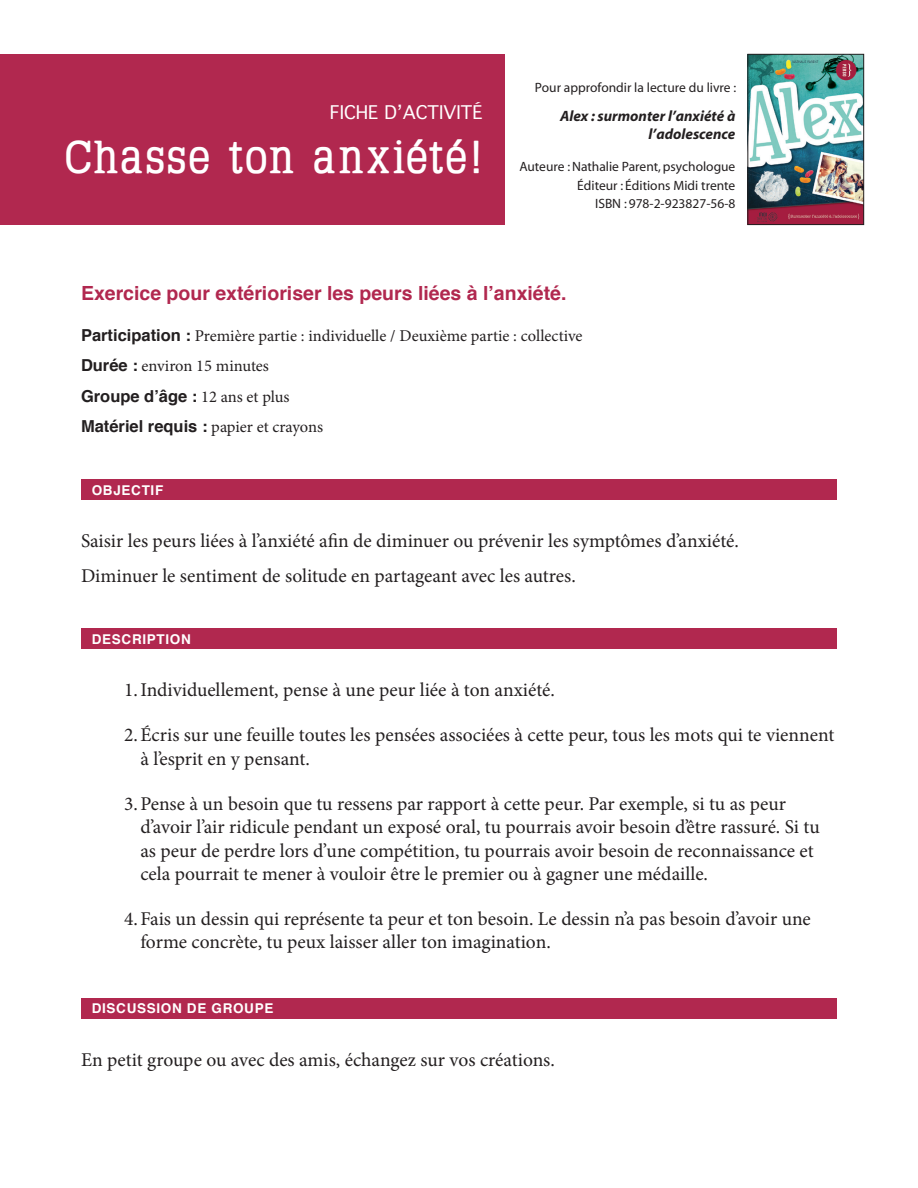
<style>
.page{position:relative;width:918px;height:1188px;background:#fff}
.page>*{position:absolute;margin:0;border:0;box-sizing:border-box;transform-origin:0 0}
.t1{font:700 45px "Typo Latinserif";letter-spacing:.05em;color:#fff}
.t2{font:19.5px/23.4px "Minion Pro";color:#231f20}
.t3{font:700 19.5px "Helvetica";color:#b1284f}
.t4{font:18px "Geneva";color:#fff}
.t5{font:16.5px "Minion Pro";color:#231f20}
.t6{font:700 16.5px "Helvetica";color:#231f20}
.t7{font:italic 700 15px/18px "Myriad";color:#231f20;text-align:right}
.t8{font:13.5px "Myriad";color:#231f20}
.t9{font:700 13.5px "Helvetica";letter-spacing:.05em;color:#fff}
.s1{font-family:"Helvetica";font-weight:700}
.s2{font-family:"Minion Pro";font-weight:400}
</style>
<div class="page">
<img style="left:750px;top:56px;width:112px;height:167px">
<div style="left:748px;top:54px;width:116px;height:171px;border:1px solid #231f20"></div>
<div style="left:0;top:54px;width:504px;height:171px;background:#b1284f"></div>
<div style="left:81px;top:480px;width:756px;height:20px;background:#b1284f"></div>
<div style="left:81px;top:629px;width:756px;height:20px;background:#b1284f"></div>
<div style="left:81px;top:998px;width:756px;height:20px;background:#b1284f"></div>
<p class="t4" style="left:330px;top:103px;width:154px">FICHE D’ACTIVITÉ</p>
<p class="t1" style="left:64px;top:132px;width:420px">Chasse ton anxiété!</p>
<p class="t8" style="left:535px;top:81px;width:203px">Pour approfondir la lecture du livre :</p>
<p class="t7" style="left:560px;top:108px;width:177px">Alex : surmonter l’anxiété à l’adolescence</p>
<p class="t8" style="left:519px;top:160px;width:218px">Auteure : Nathalie Parent, psychologue</p>
<p class="t8" style="left:577px;top:179px;width:160px">Éditeur : Éditions Midi trente</p>
<p class="t8" style="left:595px;top:197px;width:142px">ISBN : 978-2-923827-56-8</p>
<p class="t3" style="left:81px;top:277px;width:487px">Exercice pour extérioriser les peurs liées à l’anxiété.</p>
<p class="t5" style="left:81px;top:324px;width:503px"><span class="s1">Participation :</span> Première partie : individuelle / Deuxième partie : collective</p>
<p class="t5" style="left:81px;top:355px;width:190px"><span class="s1">Durée :</span> environ 15 minutes</p>
<p class="t6" style="left:81px;top:383px;width:210px">Groupe d’âge : <span class="s2">12 ans et plus</span></p>
<p class="t6" style="left:81px;top:413px;width:244px">Matériel requis : <span class="s2">papier et crayons</span></p>
<p class="t9" style="left:92px;top:479px;width:73px">OBJECTIF</p>
<p class="t2" style="left:81px;top:529px;width:659px">Saisir les peurs liées à l’anxiété afin de diminuer ou prévenir les symptômes d’anxiété.</p>
<p class="t2" style="left:81px;top:564px;width:496px">Diminuer le sentiment de solitude en partageant avec les autres.</p>
<p class="t9" style="left:92px;top:628px;width:101px">DESCRIPTION</p>
<p class="t2" style="left:124px;top:679px;width:432px">1.Individuellement, pense à une peur liée à ton anxiété.</p>
<p class="t2" style="left:140px;top:724px;width:695px;text-indent:-16px">2.Écris sur une feuille toutes les pensées associées à cette peur, tous les mots qui te viennent à l’esprit en y pensant.</p>
<p class="t2" style="left:140px;top:792px;width:681px;text-indent:-16px">3.Pense à un besoin que tu ressens par rapport à cette peur. Par exemple, si tu as peur d’avoir l’air ridicule pendant un exposé oral, tu pourrais avoir besoin d’être rassuré. Si tu as peur de perdre lors d’une compétition, tu pourrais avoir besoin de reconnaissance et cela pourrait te mener à vouloir être le premier ou à gagner une médaille.</p>
<p class="t2" style="left:140px;top:907px;width:672px;text-indent:-16px">4.Fais un dessin qui représente ta peur et ton besoin. Le dessin n’a pas besoin d’avoir une forme concrète, tu peux laisser aller ton imagination.</p>
<p class="t9" style="left:92px;top:997px;width:183px">DISCUSSION DE GROUPE</p>
<p class="t2" style="left:81px;top:1048px;width:475px">En petit groupe ou avec des amis, échangez sur vos créations.</p>
</div>
